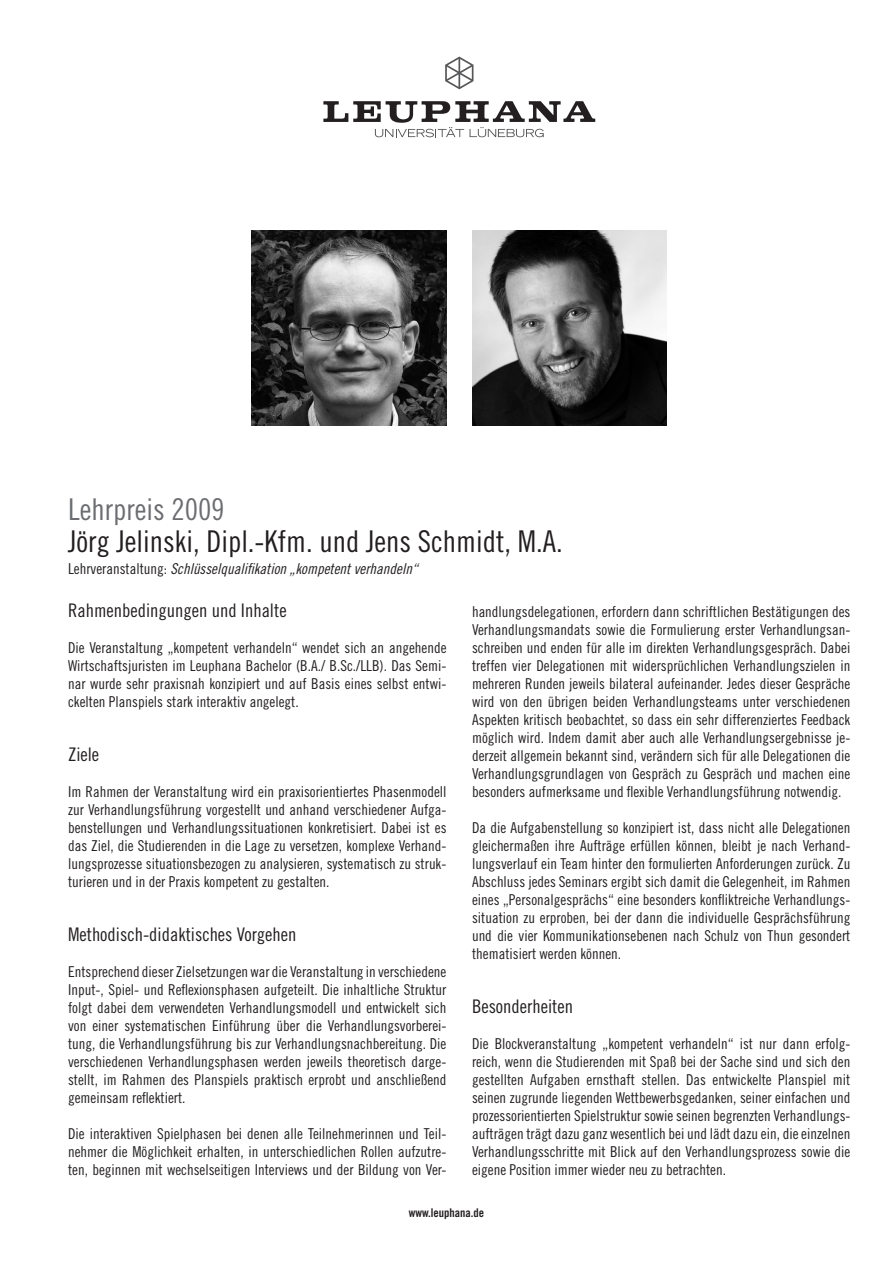
<style>
.page{position:relative;width:893px;height:1263px;background:#fff}
.page>*{position:absolute;margin:0;border:0;box-sizing:border-box;transform-origin:0 0}
.t1{font:30px "Trade Gothic LT Std Cn 18";color:#231f20}
.t2{font:30px "Trade Gothic LT Std Cn 18";color:#6c6d70}
.t3{font:18.75px "Trade Gothic LT Std Cn 18";color:#231f20}
.t4{font:15px/18px "Trade Gothic LT Std Cn 18";color:#231f20;text-align:justify}
.t5{font:15px "Trade Gothic LT Std Cn 18 Obl";color:#231f20}
.t6{font:12px "Trade Gothic LT Std Bd Cn 20";color:#231f20}
.s1{font-family:"Trade Gothic LT Std Cn 18"}
</style>
<div class="page">
<svg style="left:323px;top:101px;width:272px;height:36px"></svg>
<svg style="left:445px;top:57px;width:28px;height:32px"></svg>
<img style="left:472px;top:231px;width:195px;height:195px">
<img style="left:252px;top:231px;width:194px;height:195px">
<h1 class="t2" style="left:68px;top:491px;width:158px">Lehrpreis 2009</h1>
<h1 class="t1" style="left:68px;top:523px;width:496px">Jörg Jelinski, Dipl.-Kfm. und Jens Schmidt, M.A.</h1>
<p class="t5" style="left:68px;top:560px;width:351px"><span class="s1">Lehrveranstaltung:</span> Schlüsselqualifikation „kompetent verhandeln“</p>
<p class="t3" style="left:68px;top:599px;width:220px">Rahmenbedingungen und Inhalte</p>
<p class="t4" style="left:68px;top:638px;width:380px">Die Veranstaltung „kompetent verhandeln“ wendet sich an angehende Wirtschaftsjuristen im Leuphana Bachelor (B.A./ B.Sc./LLB). Das Semi&shy;nar wurde sehr praxisnah konzipiert und auf Basis eines selbst entwi&shy;ckelten Planspiels stark interaktiv angelegt.</p>
<p class="t3" style="left:68px;top:743px;width:33px">Ziele</p>
<p class="t4" style="left:68px;top:782px;width:380px">Im Rahmen der Veranstaltung wird ein praxisorientiertes Phasenmodell zur Verhandlungsführung vorgestellt und anhand verschiedener Aufga&shy;benstellungen und Verhandlungssituationen konkretisiert. Dabei ist es das Ziel, die Studierenden in die Lage zu versetzen, komplexe Verhand&shy;lungsprozesse situationsbezogen zu analysieren, systematisch zu struk&shy;turieren und in der Praxis kompetent zu gestalten.</p>
<p class="t3" style="left:68px;top:923px;width:230px">Methodisch-didaktisches Vorgehen</p>
<p class="t4" style="left:68px;top:962px;width:380px">Entsprechend dieser Zielsetzungen war die Veranstaltung in verschiedene Input-, Spiel- und Reflexionsphasen aufgeteilt. Die inhaltliche Struktur folgt dabei dem verwendeten Verhandlungsmodell und entwickelt sich von einer systematischen Einführung über die Verhandlungsvorberei&shy;tung, die Verhandlungsführung bis zur Verhandlungsnachbereitung. Die verschiedenen Verhandlungsphasen werden jeweils theoretisch darge&shy;stellt, im Rahmen des Planspiels praktisch erprobt und anschließend gemeinsam reflektiert.</p>
<p class="t4" style="left:68px;top:1124px;width:380px">Die interaktiven Spielphasen bei denen alle Teilnehmerinnen und Teil&shy;nehmer die Möglichkeit erhalten, in unterschiedlichen Rollen aufzutre&shy;ten, beginnen mit wechselseitigen Interviews und der Bildung von Ver-</p>
<p class="t4" style="left:472px;top:602px;width:380px">handlungsdelegationen, erfordern dann schriftlichen Bestätigungen des Verhandlungsmandats sowie die Formulierung erster Verhandlungsan&shy;schreiben und enden für alle im direkten Verhandlungsgespräch. Dabei treffen vier Delegationen mit widersprüchlichen Verhandlungszielen in mehreren Runden jeweils bilateral aufeinander. Jedes dieser Gespräche wird von den übrigen beiden Verhandlungsteams unter verschiedenen Aspekten kritisch beobachtet, so dass ein sehr differenziertes Feedback möglich wird. Indem damit aber auch alle Verhandlungsergebnisse je&shy;derzeit allgemein bekannt sind, verändern sich für alle Delegationen die Verhandlungsgrundlagen von Gespräch zu Gespräch und machen eine besonders aufmerksame und flexible Verhandlungsführung notwendig.</p>
<p class="t4" style="left:472px;top:818px;width:380px">Da die Aufgabenstellung so konzipiert ist, dass nicht alle Delegationen gleichermaßen ihre Aufträge erfüllen können, bleibt je nach Verhand&shy;lungsverlauf ein Team hinter den formulierten Anforderungen zurück. Zu Abschluss jedes Seminars ergibt sich damit die Gelegenheit, im Rahmen eines „Personalgesprächs“ eine besonders konfliktreiche Verhandlungs&shy;situation zu erproben, bei der dann die individuelle Gesprächsführung und die vier Kommunikationsebenen nach Schulz von Thun gesondert thematisiert werden können.</p>
<p class="t3" style="left:472px;top:995px;width:103px">Besonderheiten</p>
<p class="t4" style="left:472px;top:1034px;width:380px">Die Blockveranstaltung „kompetent verhandeln“ ist nur dann erfolg&shy;reich, wenn die Studierenden mit Spaß bei der Sache sind und sich den gestellten Aufgaben ernsthaft stellen. Das entwickelte Planspiel mit seinen zugrunde liegenden Wettbewerbsgedanken, seiner einfachen und prozessorientierten Spielstruktur sowie seinen begrenzten Verhandlungs&shy;aufträgen trägt dazu ganz wesentlich bei und lädt dazu ein, die einzelnen Verhandlungsschritte mit Blick auf den Verhandlungsprozess sowie die eigene Position immer wieder neu zu betrachten.</p>
<p class="t6" style="left:409px;top:1205px;width:77px">www.leuphana.de</p>
</div>
